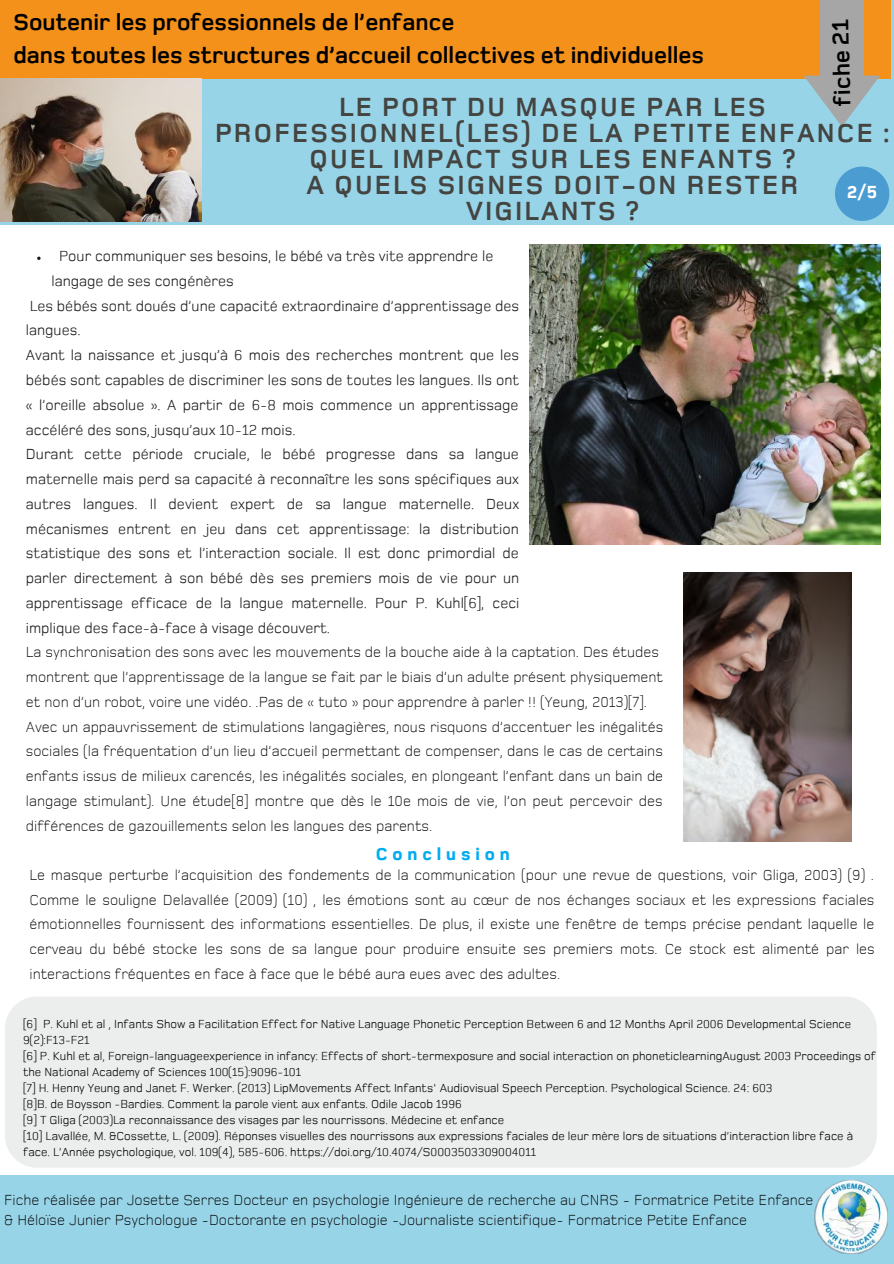
<style>
.page{position:relative;width:894px;height:1264px;background:#fff}
.page>*{position:absolute;margin:0;border:0;box-sizing:border-box;transform-origin:0 0}
.t1{font:700 27px/26px "Foundry Monoline";letter-spacing:.08em;color:#444440;text-align:center}
.t2{font:700 24px/32.7px "Foundry Monoline";color:#000}
.t3{font:800 18px "Foundry Monoline";letter-spacing:.27em;color:#00acef}
.t4{font:800 18px "Foundry Monoline";color:#fff}
.t5{font:300 15px/24.8px "Foundry Monoline";color:#000}
.t6{font:15px "Foundry Monoline";color:#1b1b1b}
.t7{font:12px/16px "Foundry Monoline";color:#000}
</style>
<div class="page">
<div style="left:0;top:0;width:893px;height:224px;background:#98d4e8"></div>
<div style="left:0;top:1175px;width:893px;height:88px;background:#98d4e8"></div>
<div style="left:0;top:0;width:890px;height:78px;background:#f3911b"></div>
<img style="left:814px;top:1180px;width:73px;height:73px">
<svg style="left:803px;top:0;width:77px;height:127px"></svg>
<img style="left:529px;top:244px;width:351px;height:300px">
<div style="left:5px;top:996px;width:871px;height:171px;background:#eceded;border-radius:32px"></div>
<svg style="left:835px;top:166px;width:54px;height:55px"></svg>
<img style="left:683px;top:572px;width:168px;height:269px">
<svg style="left:37px;top:256px;width:4px;height:4px"></svg>
<img style="left:0;top:78px;width:202px;height:143px">
<h2 class="t2" style="left:13px;top:7px;width:692px">Soutenir les professionnels de l’enfance<br>dans toutes les structures d’accueil collectives et individuelles</h2>
<h2 class="t2" style="left:826px;top:106px;width:88px;rotate:-91deg">f ci he 21</h2>
<h1 class="t1" style="left:215px;top:95px;width:676px">LE PORT DU MASQUE PAR LES<br>PROFESSIONNEL(LES) DE LA PETITE ENFANCE :<br>QUEL IMPACT SUR LES ENFANTS ?<br>A QUELS SIGNES DOIT-ON RESTER<br>VIGILANTS ?</h1>
<p class="t4" style="left:846px;top:182px;width:32px">2/5</p>
<p class="t6" style="left:59px;top:249px;width:435px">Pour communiquer ses besoins, le bébé va très vite apprendre le</p>
<p class="t6" style="left:51px;top:274px;width:184px">langage de ses congénères</p>
<p class="t6" style="left:30px;top:299px;width:491px">Les bébés sont doués d’une capacité extraordinaire d’apprentissage des</p>
<p class="t6" style="left:26px;top:324px;width:56px">langues.</p>
<p class="t6" style="left:26px;top:348px;width:494px">Avant la naissance et jusqu’à 6 mois des recherches montrent que les</p>
<p class="t6" style="left:26px;top:373px;width:494px">bébés sont capables de discriminer les sons de toutes les langues. Ils ont</p>
<p class="t6" style="left:26px;top:398px;width:494px">« l’oreille absolue ». A partir de 6-8 mois commence un apprentissage</p>
<p class="t6" style="left:26px;top:423px;width:271px">accéléré des sons, jusqu’aux 10-12 mois.</p>
<p class="t6" style="left:26px;top:447px;width:494px">Durant cette période cruciale, le bébé progresse dans sa langue</p>
<p class="t6" style="left:26px;top:472px;width:494px">maternelle mais perd sa capacité à reconnaître les sons spécifiques aux</p>
<p class="t6" style="left:26px;top:497px;width:495px">autres langues. Il devient expert de sa langue maternelle. Deux</p>
<p class="t6" style="left:26px;top:522px;width:494px">mécanismes entrent en jeu dans cet apprentissage: la distribution</p>
<p class="t6" style="left:26px;top:546px;width:494px">statistique des sons et l’interaction sociale. Il est donc primordial de</p>
<p class="t6" style="left:26px;top:571px;width:494px">parler directement à son bébé dès ses premiers mois de vie pour un</p>
<p class="t6" style="left:26px;top:596px;width:495px">apprentissage efficace de la langue maternelle. Pour P. Kuhl[6], ceci</p>
<p class="t6" style="left:26px;top:621px;width:305px">implique des face-à-face à visage découvert.</p>
<p class="t5" style="left:26px;top:640px;width:638px">La synchronisation des sons avec les mouvements de la bouche aide à la captation. Des études montrent que l’apprentissage de la langue se fait par le biais d’un adulte présent physiquement et non d’un robot, voire une vidéo. .Pas de « tuto » pour apprendre à parler !! (Yeung, 2013)[7].<br>Avec un appauvrissement de stimulations langagières, nous risquons d’accentuer les inégalités sociales (la fréquentation d’un lieu d’accueil permettant de compenser, dans le cas de certains enfants issus de milieux carencés, les inégalités sociales, en plongeant l’enfant dans un bain de langage stimulant). Une étude[8] montre que dès le 10e mois de vie, l’on peut percevoir des différences de gazouillements selon les langues des parents.</p>
<p class="t5" style="left:29px;top:863px;width:846px;text-align:justify">Le masque perturbe l’acquisition des fondements de la communication (pour une revue de questions, voir Gliga, 2003) (9) .<br>Comme le souligne Delavallée (2009) (10) , les émotions sont au cœur de nos échanges sociaux et les expressions faciales émotionnelles fournissent des informations essentielles. De plus, il existe une fenêtre de temps précise pendant laquelle le cerveau du bébé stocke les sons de sa langue pour produire ensuite ses premiers mots. Ce stock est alimenté par les interactions fréquentes en face à face que le bébé aura eues avec des adultes.</p>
<p class="t3" style="left:375px;top:844px;width:135px">Conclusion</p>
<p class="t7" style="left:23px;top:1016px;width:854px">[6] P. Kuhl et al , Infants Show a Facilitation Effect for Native Language Phonetic Perception Between 6 and 12 Months April 2006 Developmental Science 9(2):F13-F21<br>[6] P. Kuhl et al, Foreign-languageexperience in infancy: Effects of short-termexposure and social interaction on phoneticlearningAugust 2003 Proceedings of the National Academy of Sciences 100(15):9096-101<br>[7] H. Henny Yeung and Janet F. Werker. (2013) LipMovements Affect Infants' Audiovisual Speech Perception. Psychological Science. 24: 603<br>[8]B. de Boysson -Bardies. Comment la parole vient aux enfants. Odile Jacob 1996<br>[9] T Gliga (2003)La reconnaissance des visages par les nourrissons. Médecine et enfance<br>[10] Lavallée, M. &amp;Cossette, L. (2009). Réponses visuelles des nourrissons aux expressions faciales de leur mère lors de situations d’interaction libre face à face. L’Année psychologique, vol. 109(4), 585-606. https://doi.org/10.4074/S0003503309004011</p>
<p class="t5" style="left:4px;top:1190px;width:810px;line-height:20.2px">Fiche réalisée par Josette Serres Docteur en psychologie Ingénieure de recherche au CNRS - Formatrice Petite Enfance &amp; Héloïse Junier Psychologue -Doctorante en psychologie -Journaliste scientifique- Formatrice Petite Enfance</p>
</div>
